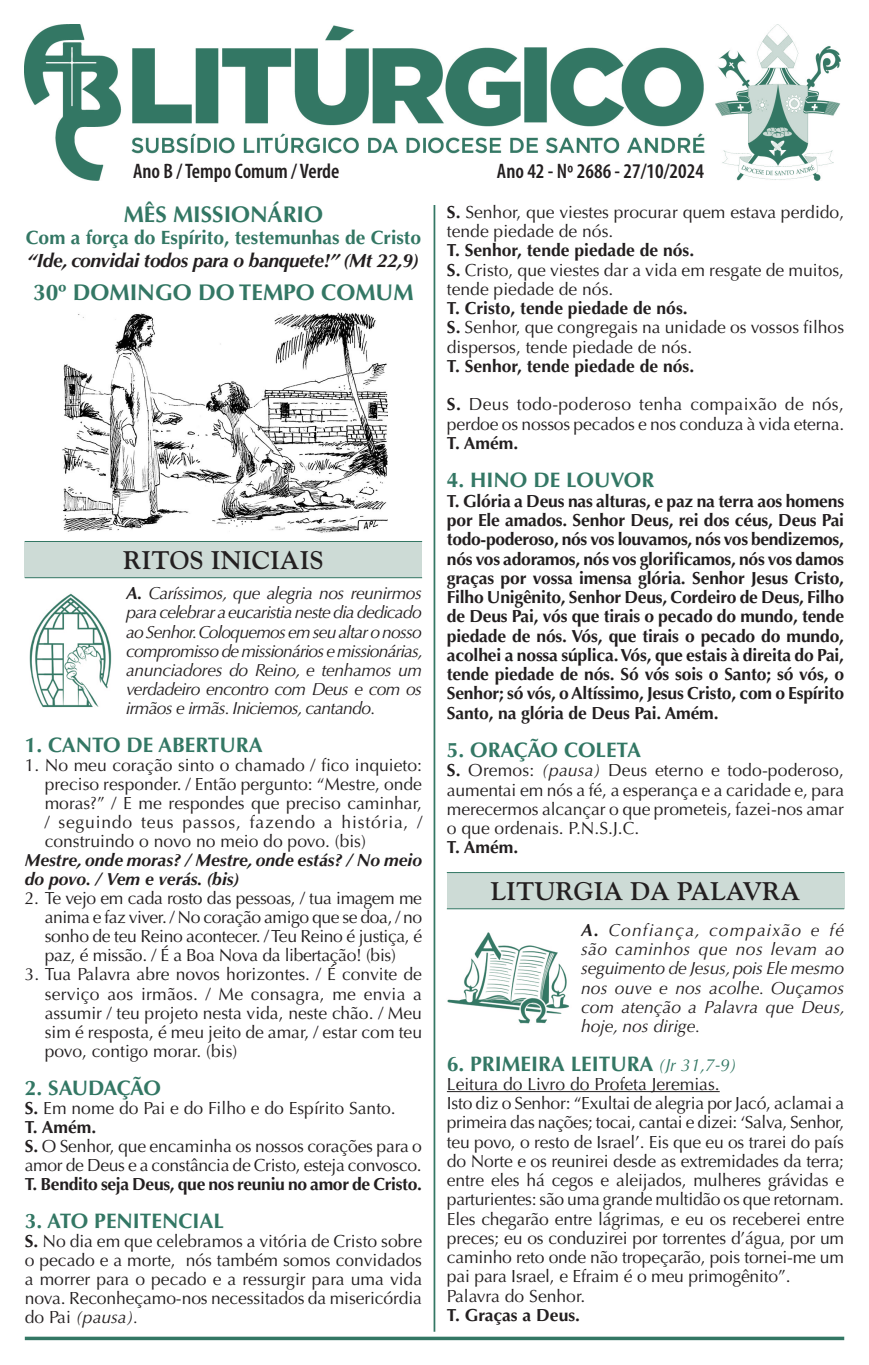
<style>
.page{position:relative;width:869px;height:1365px;background:#fff}
.page>*{position:absolute;margin:0;border:0;box-sizing:border-box;transform-origin:0 0}
.t1{font:700 25.38px "Goudy Std";color:#231f20}
.t2{font:700 22.75px "Optima LT Std";color:#337764}
.t3{font:700 21px "Optima LT Std";color:#337764}
.t4{font:600 condensed 21px "Myriad Pro";color:#231f20}
.t5{font:700 21px "Optima LT Std";letter-spacing:-.035em;color:#337764}
.t6{font:italic 700 19.25px "Optima LT Std";letter-spacing:-.02em;color:#231f20}
.t7{font:700 19.25px "Optima LT Std";color:#337764}
.t8{font:17.5px/19.2px "Optima LT Std";letter-spacing:-.01em;color:#231f20}
.t9{font:700 17.5px/19.2px "Optima LT Std";letter-spacing:-.015em;color:#231f20;text-align:justify}
.t10{font:italic 17.5px/19.1px "Optima LT Std";letter-spacing:-.03em;color:#231f20;text-align:justify}
.t11{font:italic 700 17.5px/19.1px "Optima LT Std";color:#231f20}
.s1{font-weight:700}
.s2{font-style:italic}
.s3{font-weight:400;font-style:italic;font-size:17.5px}
</style>
<div class="page">
<img style="left:25px;top:25px;width:815px;height:156px">
<hr style="left:25px;top:1336px;width:818px;height:3px;background:#337764">
<hr style="left:433px;top:205px;width:2px;height:1126px;background:#337764">
<hr style="left:446px;top:1091px;width:273px;height:1px;background:#231f20">
<div style="left:25px;top:541px;width:397px;height:36px;background:#cddbd6"></div>
<hr style="left:25px;top:541px;width:397px;height:1px;background:#337764">
<hr style="left:25px;top:577px;width:397px;height:1px;background:#337764">
<img style="left:29px;top:593px;width:83px;height:115px">
<div style="left:446px;top:872px;width:397px;height:36px;background:#cddbd6"></div>
<hr style="left:446px;top:872px;width:397px;height:1px;background:#337764">
<hr style="left:446px;top:908px;width:397px;height:1px;background:#337764">
<img style="left:447px;top:932px;width:122px;height:92px">
<img style="left:62px;top:313px;width:325px;height:220px">
<p class="t4" style="left:133px;top:158px;width:208px">Ano B / Tempo Comum / Verde</p>
<p class="t4" style="left:496px;top:158px;width:208px">Ano 42 - Nº 2686 - 27/10/2024</p>
<h2 class="t2" style="left:124px;top:201px;width:201px">MÊS MISSIONÁRIO</h2>
<p class="t7" style="left:26px;top:227px;width:396px">Com a força do Espírito, testemunhas de Cristo</p>
<p class="t6" style="left:28px;top:249px;width:393px">“Ide, convidai todos para o banquete!” (Mt 22,9)</p>
<h2 class="t2" style="left:33px;top:279px;width:381px">30º DOMINGO DO TEMPO COMUM</h2>
<h1 class="t1" style="left:123px;top:544px;width:202px">RITOS INICIAIS</h1>
<p class="t10" style="left:126px;top:584px;width:298px"><span class="s1">A.</span> Caríssimos, que alegria nos reunirmos para celebrar a eucaristia neste dia dedicado ao Senhor. Coloquemos em seu altar o nosso compromisso de missionários e missionárias, anunciadores do Reino, e tenhamos um verdadeiro encontro com Deus e com os irmãos e irmãs. Iniciemos, cantando.</p>
<p class="t3" style="left:25px;top:732px;width:239px">1. CANTO DE ABERTURA</p>
<p class="t8" style="left:45px;top:755px;width:379px;text-align:justify;text-indent:-20px">1. No meu coração sinto o chamado / fico inquieto: preciso responder. / Então pergunto: “Mestre, onde moras?” / E me respondes que preciso caminhar, / seguindo teus passos, fazendo a história, / construindo o novo no meio do povo. (bis)</p>
<p class="t11" style="left:25px;top:850px;width:398px">Mestre, onde moras? / Mestre, onde estás? / No meio do povo. / Vem e verás. (bis)</p>
<p class="t8" style="left:45px;top:888px;width:379px;text-align:justify;text-indent:-20px">2. Te vejo em cada rosto das pessoas, / tua imagem me anima e faz viver. / No coração amigo que se doa, / no sonho de teu Reino acontecer. / Teu Reino é justiça, é paz, é missão. / É a Boa Nova da libertação! (bis)</p>
<p class="t8" style="left:45px;top:965px;width:378px;text-align:justify;text-indent:-20px">3. Tua Palavra abre novos horizontes. / É convite de serviço aos irmãos. / Me consagra, me envia a assumir / teu projeto nesta vida, neste chão. / Meu sim é resposta, é meu jeito de amar, / estar com teu povo, contigo morar. (bis)</p>
<p class="t5" style="left:25px;top:1075px;width:137px">2. SAUDAÇÃO</p>
<p class="t8" style="left:25px;top:1098px;width:398px"><span class="s1">S.</span> Em nome do Pai e do Filho e do Espírito Santo.<br><span class="s1">T. Amém.<br>S.</span> O Senhor, que encaminha os nossos corações para o amor de Deus e a constância de Cristo, esteja convosco.</p>
<p class="t9" style="left:25px;top:1174px;width:398px">T. Bendito seja Deus, que nos reuniu no amor de Cristo.</p>
<p class="t3" style="left:25px;top:1208px;width:200px">3. ATO PENITENCIAL</p>
<p class="t8" style="left:25px;top:1231px;width:398px;text-align:justify"><span class="s1">S.</span> No dia em que celebramos a vitória de Cristo sobre o pecado e a morte, nós também somos convidados a morrer para o pecado e a ressurgir para uma vida nova. Reconheçamo-nos necessitados da misericórdia do Pai <span class="s2">(pausa).</span></p>
<p class="t8" style="left:446px;top:202px;width:398px"><span class="s1">S.</span> Senhor, que viestes procurar quem estava perdido, tende piedade de nós.</p>
<p class="t8" style="left:446px;top:241px;width:398px"><span class="s1">T. Senhor, tende piedade de nós.<br>S.</span> Cristo, que viestes dar a vida em resgate de muitos, tende piedade de nós.</p>
<p class="t8" style="left:446px;top:299px;width:398px"><span class="s1">T. Cristo, tende piedade de nós.<br>S.</span> Senhor, que congregais na unidade os vossos filhos dispersos, tende piedade de nós.</p>
<p class="t9" style="left:446px;top:356px;width:249px">T. Senhor, tende piedade de nós.</p>
<p class="t8" style="left:446px;top:395px;width:399px"><span class="s1">S.</span> Deus todo-poderoso tenha compaixão de nós, perdoe os nossos pecados e nos conduza à vida eterna.</p>
<p class="t9" style="left:446px;top:433px;width:73px">T. Amém.</p>
<p class="t3" style="left:446px;top:468px;width:209px">4. HINO DE LOUVOR</p>
<p class="t9" style="left:446px;top:491px;width:398px">T. Glória a Deus nas alturas, e paz na terra aos homens por Ele amados. Senhor Deus, rei dos céus, Deus Pai todo-poderoso, nós vos louvamos, nós vos bendizemos, nós vos adoramos, nós vos glorificamos, nós vos damos graças por vossa imensa glória. Senhor Jesus Cristo, Filho Unigênito, Senhor Deus, Cordeiro de Deus, Filho de Deus Pai, vós que tirais o pecado do mundo, tende piedade de nós. Vós, que tirais o pecado do mundo, acolhei a nossa súplica. Vós, que estais à direita do Pai, tende piedade de nós. Só vós sois o Santo; só vós, o Senhor; só vós, o Altíssimo, Jesus Cristo, com o Espírito Santo, na glória de Deus Pai. Amém.</p>
<p class="t3" style="left:446px;top:737px;width:195px">5. ORAÇÃO COLETA</p>
<p class="t8" style="left:446px;top:761px;width:398px;text-align:justify"><span class="s1">S.</span> Oremos: <span class="s2">(pausa)</span> Deus eterno e todo-poderoso, aumentai em nós a fé, a esperança e a caridade e, para merecermos alcançar o que prometeis, fazei-nos amar o que ordenais. P.N.S.J.C.</p>
<p class="t9" style="left:446px;top:838px;width:73px">T. Amém.</p>
<h1 class="t1" style="left:490px;top:875px;width:311px">LITURGIA DA PALAVRA</h1>
<p class="t10" style="left:581px;top:920px;width:265px"><span class="s1">A.</span> Confiança, compaixão e fé são caminhos que nos levam ao seguimento de Jesus, pois Ele mesmo nos ouve e nos acolhe. Ouçamos com atenção a Palavra que Deus, hoje, nos dirige.</p>
<p class="t3" style="left:446px;top:1051px;width:291px">6. PRIMEIRA LEITURA <span class="s3">(Jr 31,7-9)</span></p>
<p class="t8" style="left:446px;top:1074px;width:398px">Leitura do Livro do Profeta Jeremias.<br>Isto diz o Senhor: “Exultai de alegria por Jacó, aclamai a primeira das nações; tocai, cantai e dizei: ‘Salva, Senhor, teu povo, o resto de Israel’. Eis que eu os trarei do país do Norte e os reunirei desde as extremidades da terra; entre eles há cegos e aleijados, mulheres grávidas e parturientes: são uma grande multidão os que retornam.<br>Eles chegarão entre lágrimas, e eu os receberei entre preces; eu os conduzirei por torrentes d’água, por um caminho reto onde não tropeçarão, pois tornei-me um pai para Israel, e Efraim é o meu primogênito”.<br>Palavra do Senhor.</p>
<p class="t9" style="left:446px;top:1305px;width:135px">T. Graças a Deus.</p>
</div>
